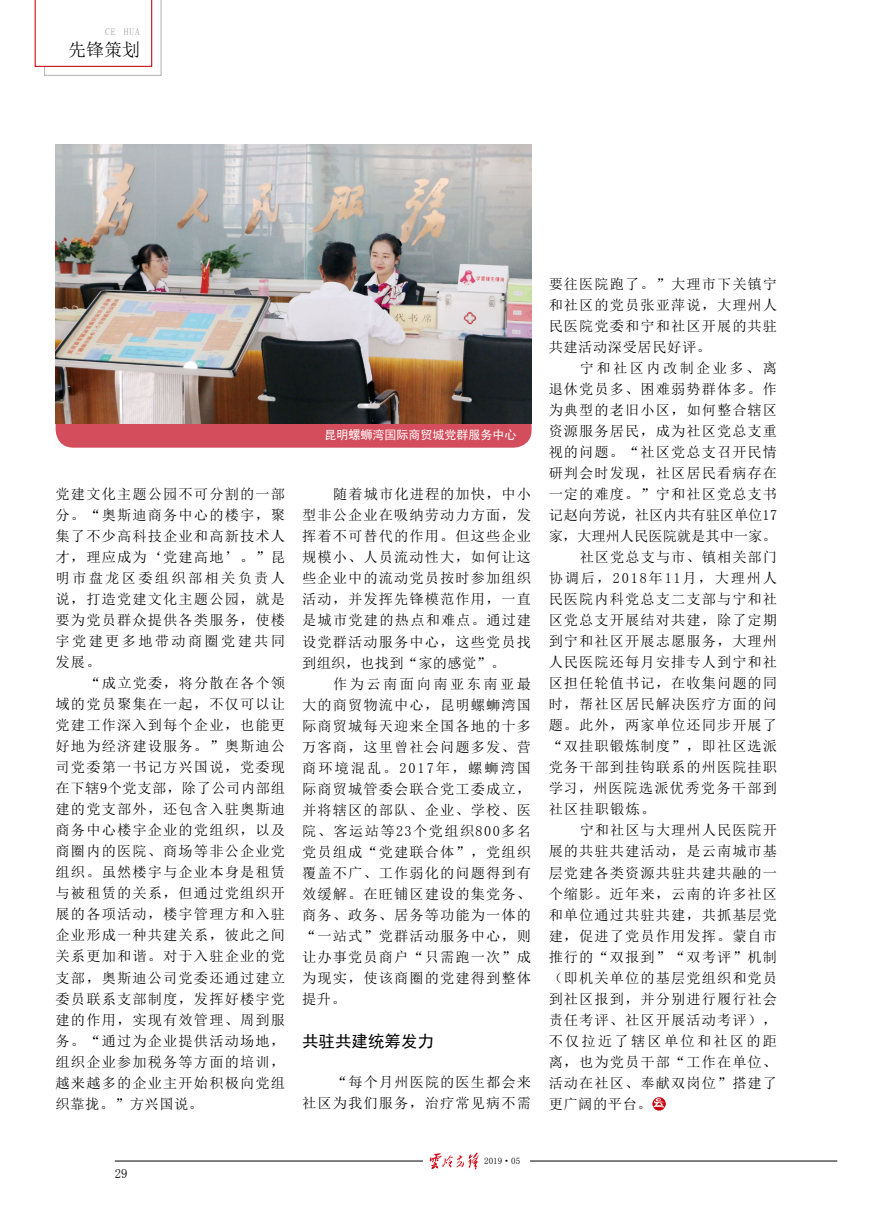
<style>
.page{position:relative;width:893px;height:1212px;background:#fff}
.page>*{position:absolute;margin:0;border:0;box-sizing:border-box;transform-origin:0 0}
.t1{font:18px "Sim Sun";color:#000}
.t2{font:16.5px "Sim Hei";color:#000}
.t3{font:14.25px/21px "Sim Sun";letter-spacing:.075em;color:#000;text-align:justify}
.t4{font:14.25px "Sim Sun";letter-spacing:-.005em;color:#000}
.t5{font:14.25px "Sim Sun";letter-spacing:.125em;color:#000}
.t6{font:14.25px "Sim Sun";color:#000}
.t7{font:14.25px "Sim Sun";letter-spacing:.155em;color:#000}
.t8{font:14.25px "Sim Sun";letter-spacing:.17em;color:#000}
.t9{font:12.75px "Sim Sun";color:#000}
.t10{font:12px "Sim Hei";color:#fff}
.t11{font:9.6px "Sim Sun";color:#9fa0a0}
.t12{font:9px "Sim Sun";color:#000}
</style>
<div class="page">
<hr style="left:115px;top:1161px;width:722px;height:1px;background:#000">
<div style="left:423px;top:1152px;width:106px;height:17px;background:#fff"></div>
<svg style="left:430px;top:1152px;width:48px;height:17px"></svg>
<svg style="left:35px;top:0;width:127px;height:76px"></svg>
<svg style="left:56px;top:423px;width:476px;height:25px;background:#d0515e"></svg>
<div style="left:652px;top:1097px;width:14px;height:13px;background:#c7000b;border-radius:50%"></div>
<svg style="left:653px;top:1098px;width:12px;height:10px"></svg>
<img style="left:56px;top:145px;width:476px;height:278px">
<p class="t11" style="left:105px;top:26px;width:36px">CE HUA</p>
<p class="t1" style="left:68px;top:40px;width:73px">先锋策划</p>
<p class="t10" style="left:325px;top:429px;width:193px">昆明螺蛳湾国际商贸城党群服务中心</p>
<p class="t3" style="left:56px;top:484px;width:231px">党建文化主题公园不可分割的一部分。“奥斯迪商务中心的楼宇，聚集了不少高科技企业和高新技术人才，理应成为‘党建高地’。”昆明市盘龙区委组织部相关负责人说，打造党建文化主题公园，就是要为党员群众提供各类服务，使楼宇党建更多地带动商圈党建共同发展。</p>
<p class="t3" style="left:56px;top:673px;width:231px;text-indent:31px">“成立党委，将分散在各个领域的党员聚集在一起，不仅可以让党建工作深入到每个企业，也能更好地为经济建设服务。”奥斯迪公司党委第一书记方兴国说，党委现在下辖9个党支部，除了公司内部组建的党支部外，还包含入驻奥斯迪商务中心楼宇企业的党组织，以及商圈内的医院、商场等非公企业党组织。虽然楼宇与企业本身是租赁与被租赁的关系，但通过党组织开展的各项活动，楼宇管理方和入驻企业形成一种共建关系，彼此之间关系更加和谐。对于入驻企业的党支部，奥斯迪公司党委还通过建立委员联系支部制度，发挥好楼宇党建的作用，实现有效管理、周到服务。“通过为企业提供活动场地，组织企业参加税务等方面的培训，越来越多的企业主开始积极向党组织靠拢。”方兴国说。</p>
<p class="t3" style="left:302px;top:484px;width:230px;text-indent:31px">随着城市化进程的加快，中小型非公企业在吸纳劳动力方面，发挥着不可替代的作用。但这些企业规模小、人员流动性大，如何让这些企业中的流动党员按时参加组织活动，并发挥先锋模范作用，一直是城市党建的热点和难点。通过建设党群活动服务中心，这些党员找到组织，也找到“家的感觉”。</p>
<p class="t3" style="left:302px;top:673px;width:230px;text-indent:31px">作为云南面向南亚东南亚最大的商贸物流中心，昆明螺蛳湾国际商贸城每天迎来全国各地的十多万客商，这里曾社会问题多发、营商环境混乱。2017年，螺蛳湾国际商贸城管委会联合党工委成立，并将辖区的部队、企业、学校、医院、客运站等23个党组织800多名党员组成“党建联合体”，党组织覆盖不广、工作弱化的问题得到有效缓解。在旺铺区建设的集党务、商务、政务、居务等功能为一体的“一站式”党群活动服务中心，则让办事党员商户“只需跑一次”成为现实，使该商圈的党建得到整体提升。</p>
<p class="t2" style="left:302px;top:1033px;width:134px">共驻共建统筹发力</p>
<p class="t3" style="left:302px;top:1072px;width:230px;text-align:right">“每个月州医院的医生都会来<br>社区为我们服务，治疗常见病不需</p>
<p class="t3" style="left:549px;top:274px;width:230px">要往医院跑了。”大理市下关镇宁和社区的党员张亚萍说，大理州人民医院党委和宁和社区开展的共驻共建活动深受居民好评。</p>
<p class="t8" style="left:580px;top:361px;width:199px">宁和社区内改制企业多、离</p>
<p class="t3" style="left:549px;top:379px;width:230px">退休党员多、困难弱势群体多。作</p>
<p class="t3" style="left:549px;top:400px;width:230px">为典型的老旧小区，如何整合辖区</p>
<p class="t3" style="left:549px;top:421px;width:230px">资源服务居民，成为社区党总支重</p>
<p class="t3" style="left:549px;top:442px;width:230px">视的问题。“社区党总支召开民情</p>
<p class="t3" style="left:549px;top:463px;width:230px">研判会时发现，社区居民看病存在</p>
<p class="t3" style="left:549px;top:484px;width:230px">一定的难度。”宁和社区党总支书</p>
<p class="t4" style="left:549px;top:508px;width:230px">记赵向芳说，社区内共有驻区单位17</p>
<p class="t6" style="left:549px;top:529px;width:229px">家，大理州人民医院就是其中一家。</p>
<p class="t3" style="left:580px;top:547px;width:199px">社区党总支与市、镇相关部门</p>
<p class="t5" style="left:549px;top:571px;width:230px">协调后，2018年11月，大理州人</p>
<p class="t3" style="left:549px;top:589px;width:230px">民医院内科党总支二支部与宁和社</p>
<p class="t3" style="left:549px;top:610px;width:230px">区党总支开展结对共建，除了定期</p>
<p class="t3" style="left:549px;top:631px;width:230px">到宁和社区开展志愿服务，大理州</p>
<p class="t3" style="left:549px;top:652px;width:230px">人民医院还每月安排专人到宁和社</p>
<p class="t3" style="left:549px;top:673px;width:230px">区担任轮值书记，在收集问题的同</p>
<p class="t3" style="left:549px;top:694px;width:230px">时，帮社区居民解决医疗方面的问</p>
<p class="t3" style="left:549px;top:715px;width:230px">题。此外，两家单位还同步开展了</p>
<p class="t3" style="left:549px;top:736px;width:230px">“双挂职锻炼制度”，即社区选派</p>
<p class="t3" style="left:549px;top:757px;width:230px">党务干部到挂钩联系的州医院挂职</p>
<p class="t3" style="left:549px;top:778px;width:230px">学习，州医院选派优秀党务干部到</p>
<p class="t3" style="left:549px;top:799px;width:108px">社区挂职锻炼。</p>
<p class="t3" style="left:580px;top:820px;width:199px">宁和社区与大理州人民医院开</p>
<p class="t3" style="left:549px;top:841px;width:230px">展的共驻共建活动，是云南城市基</p>
<p class="t3" style="left:549px;top:862px;width:230px">层党建各类资源共驻共建共融的一</p>
<p class="t3" style="left:549px;top:883px;width:230px">个缩影。近年来，云南的许多社区</p>
<p class="t3" style="left:549px;top:904px;width:230px">和单位通过共驻共建，共抓基层党</p>
<p class="t3" style="left:549px;top:925px;width:230px">建，促进了党员作用发挥。蒙自市</p>
<p class="t3" style="left:549px;top:946px;width:230px">推行的“双报到”“双考评”机制</p>
<p class="t3" style="left:549px;top:967px;width:230px">（即机关单位的基层党组织和党员</p>
<p class="t3" style="left:549px;top:988px;width:230px">到社区报到，并分别进行履行社会</p>
<p class="t3" style="left:549px;top:1009px;width:230px">责任考评、社区开展活动考评），</p>
<p class="t7" style="left:549px;top:1033px;width:230px">不仅拉近了辖区单位和社区的距</p>
<p class="t3" style="left:549px;top:1051px;width:230px">离，也为党员干部“工作在单位、</p>
<p class="t3" style="left:549px;top:1072px;width:230px">活动在社区、奉献双岗位”搭建了</p>
<p class="t3" style="left:549px;top:1093px;width:105px">更广阔的平台。</p>
<p class="t9" style="left:115px;top:1166px;width:14px">29</p>
<p class="t12" style="left:484px;top:1156px;width:37px">2019·05</p>
</div>
